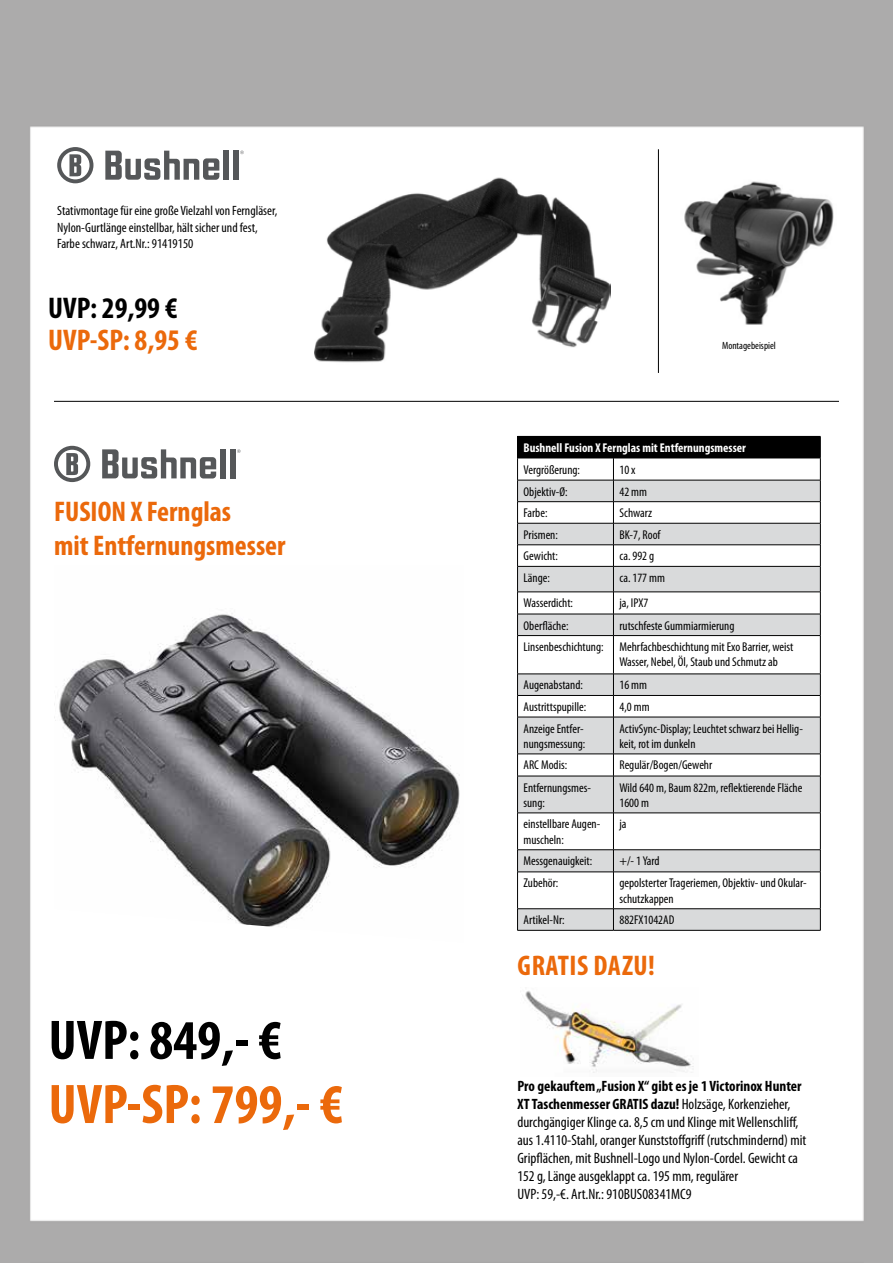
<style>
.page{position:relative;width:893px;height:1263px;background:#fff}
.page>*{position:absolute;margin:0;border:0;box-sizing:border-box;transform-origin:0 0}
.t1{font:700 condensed 56.25px "Myriad Pro";color:#eb690b}
.t2{font:700 condensed 56.25px "Myriad Pro";color:#000}
.t3{font:700 condensed 30px "Myriad Pro";color:#eb690b}
.t4{font:700 condensed 30px "Myriad Pro";color:#000}
.t5{font:700 condensed 28.5px/34.2px "Myriad Pro";color:#eb690b}
.t6{font:700 condensed 28.5px "Myriad Pro";letter-spacing:.02em;color:#eb690b}
.t7{font:condensed 15px/18px "Myriad Pro";color:#000}
.t8{font:condensed 13.5px/16.5px "Myriad Pro";color:#000}
.t9{font:condensed 12.75px/15.3px "Myriad Pro";color:#000}
.t10{font:700 condensed 12.75px "Myriad Pro";color:#fff}
.t11{font:condensed 10.5px "Myriad Pro";color:#000}
.s1{font-weight:700}
</style>
<div class="page">
<img style="left:0;top:0;width:893px;height:1263px">
<svg style="left:518px;top:909px;width:302px;height:21px;background:#d4d5d6"></svg>
<svg style="left:518px;top:636px;width:302px;height:272px"></svg>
<hr style="left:517px;top:436px;width:96px;height:1px;background:#000">
<hr style="left:613px;top:436px;width:207px;height:1px;background:#000">
<svg style="left:517px;top:437px;width:304px;height:198px"></svg>
<hr style="left:517px;top:635px;width:96px;height:1px;background:#000">
<hr style="left:517px;top:636px;width:1px;height:38px;background:#000">
<hr style="left:613px;top:635px;width:207px;height:1px;background:#000">
<hr style="left:613px;top:636px;width:1px;height:38px;background:#000">
<hr style="left:820px;top:636px;width:1px;height:38px;background:#000">
<hr style="left:517px;top:674px;width:96px;height:1px;background:#000">
<hr style="left:613px;top:674px;width:207px;height:1px;background:#000">
<hr style="left:517px;top:695px;width:96px;height:1px;background:#000">
<svg style="left:517px;top:674px;width:1px;height:43px"></svg>
<hr style="left:613px;top:695px;width:207px;height:1px;background:#000">
<svg style="left:613px;top:674px;width:1px;height:43px"></svg>
<svg style="left:820px;top:674px;width:1px;height:43px"></svg>
<hr style="left:517px;top:717px;width:96px;height:1px;background:#000">
<hr style="left:517px;top:717px;width:1px;height:37px;background:#000">
<hr style="left:613px;top:717px;width:207px;height:1px;background:#000">
<hr style="left:613px;top:717px;width:1px;height:37px;background:#000">
<hr style="left:820px;top:717px;width:1px;height:37px;background:#000">
<hr style="left:517px;top:754px;width:96px;height:1px;background:#000">
<svg style="left:517px;top:754px;width:1px;height:22px"></svg>
<hr style="left:613px;top:754px;width:207px;height:1px;background:#000">
<svg style="left:613px;top:754px;width:1px;height:22px"></svg>
<svg style="left:820px;top:754px;width:1px;height:22px"></svg>
<hr style="left:517px;top:776px;width:96px;height:1px;background:#000">
<hr style="left:517px;top:776px;width:1px;height:37px;background:#000">
<hr style="left:613px;top:776px;width:207px;height:1px;background:#000">
<hr style="left:613px;top:776px;width:1px;height:37px;background:#000">
<hr style="left:820px;top:776px;width:1px;height:37px;background:#000">
<hr style="left:517px;top:813px;width:96px;height:1px;background:#000">
<hr style="left:517px;top:813px;width:1px;height:36px;background:#000">
<hr style="left:613px;top:813px;width:207px;height:1px;background:#000">
<hr style="left:613px;top:813px;width:1px;height:36px;background:#000">
<hr style="left:820px;top:813px;width:1px;height:36px;background:#000">
<hr style="left:517px;top:849px;width:96px;height:1px;background:#000">
<svg style="left:517px;top:850px;width:1px;height:22px"></svg>
<hr style="left:613px;top:849px;width:207px;height:1px;background:#000">
<svg style="left:613px;top:850px;width:1px;height:22px"></svg>
<svg style="left:820px;top:850px;width:1px;height:22px"></svg>
<hr style="left:517px;top:872px;width:96px;height:1px;background:#000">
<hr style="left:517px;top:872px;width:1px;height:36px;background:#000">
<hr style="left:613px;top:872px;width:207px;height:1px;background:#000">
<hr style="left:613px;top:872px;width:1px;height:36px;background:#000">
<hr style="left:820px;top:872px;width:1px;height:36px;background:#000">
<hr style="left:517px;top:908px;width:96px;height:1px;background:#000">
<svg style="left:517px;top:909px;width:1px;height:21px"></svg>
<hr style="left:613px;top:908px;width:207px;height:1px;background:#000">
<svg style="left:613px;top:909px;width:1px;height:21px"></svg>
<svg style="left:820px;top:909px;width:1px;height:21px"></svg>
<hr style="left:517px;top:930px;width:96px;height:1px;background:#000">
<hr style="left:613px;top:930px;width:207px;height:1px;background:#000">
<img style="left:315px;top:170px;width:296px;height:199px">
<img style="left:680px;top:173px;width:156px;height:156px">
<div style="left:224px;top:151px;width:5px;height:29px;background:#555759"></div>
<div style="left:233px;top:151px;width:6px;height:29px;background:#555759"></div>
<svg style="left:240px;top:151px;width:4px;height:3px"></svg>
<svg style="left:105px;top:151px;width:114px;height:29px"></svg>
<svg style="left:57px;top:147px;width:36px;height:36px"></svg>
<img style="left:54px;top:566px;width:410px;height:376px">
<img style="left:520px;top:988px;width:178px;height:88px">
<div style="left:220px;top:449px;width:6px;height:29px;background:#555759"></div>
<div style="left:230px;top:449px;width:5px;height:29px;background:#555759"></div>
<svg style="left:237px;top:449px;width:4px;height:4px"></svg>
<svg style="left:102px;top:449px;width:114px;height:29px"></svg>
<svg style="left:54px;top:446px;width:36px;height:36px"></svg>
<hr style="left:658px;top:149px;width:1px;height:224px;background:#000">
<hr style="left:54px;top:401px;width:785px;height:1px;background:#000">
<p class="t8" style="left:57px;top:202px;width:222px">Stativmontage für eine große Vielzahl von Ferngläser,<br>Nylon-Gurtlänge einstellbar, hält sicher und fest,<br>Farbe schwarz, Art.Nr.: 91419150</p>
<h2 class="t4" style="left:48px;top:289px;width:131px">UVP: 29,99 €</h2>
<h2 class="t3" style="left:48px;top:321px;width:151px">UVP-SP: 8,95 €</h2>
<h3 class="t5" style="left:54px;top:494px;width:233px">FUSION X Fernglas<br>mit Entfernungsmesser</h3>
<p class="t11" style="left:722px;top:339px;width:55px">Montagebeispiel</p>
<p class="t10" style="left:524px;top:440px;width:224px">Bushnell Fusion X Fernglas mit Entfernungsmesser</p>
<p class="t9" style="left:524px;top:461px;width:58px">Vergrößerung:</p>
<p class="t9" style="left:619px;top:461px;width:18px">10 x</p>
<p class="t9" style="left:524px;top:484px;width:46px">Objektiv-Ø:</p>
<p class="t9" style="left:619px;top:484px;width:29px">42 mm</p>
<p class="t9" style="left:524px;top:505px;width:25px">Farbe:</p>
<p class="t9" style="left:619px;top:505px;width:34px">Schwarz</p>
<p class="t9" style="left:524px;top:527px;width:36px">Prismen:</p>
<p class="t9" style="left:619px;top:527px;width:42px">BK-7, Roof</p>
<p class="t9" style="left:524px;top:548px;width:36px">Gewicht:</p>
<p class="t9" style="left:619px;top:548px;width:36px">ca. 992 g</p>
<p class="t9" style="left:524px;top:570px;width:28px">Länge:</p>
<p class="t9" style="left:619px;top:570px;width:47px">ca. 177 mm</p>
<p class="t9" style="left:524px;top:595px;width:51px">Wasserdicht:</p>
<p class="t9" style="left:619px;top:595px;width:30px">ja, IPX7</p>
<p class="t9" style="left:524px;top:617px;width:47px">Oberfläche:</p>
<p class="t9" style="left:524px;top:614px;width:271px;line-height:21.6px;text-indent:96px">rutschfeste Gummiarmierung<br>Linsenbeschichtung: Mehrfachbeschichtung mit Exo Barrier, weist</p>
<p class="t9" style="left:619px;top:654px;width:160px">Wasser, Nebel, Öl, Staub und Schmutz ab</p>
<p class="t9" style="left:524px;top:677px;width:61px">Augenabstand:</p>
<p class="t9" style="left:619px;top:677px;width:29px">16 mm</p>
<p class="t9" style="left:524px;top:699px;width:64px">Austrittspupille:</p>
<p class="t9" style="left:619px;top:699px;width:32px">4,0 mm</p>
<p class="t9" style="left:524px;top:720px;width:63px">Anzeige Entfer&shy;nungsmessung:</p>
<p class="t9" style="left:619px;top:720px;width:185px">ActivSync-Display; Leuchtet schwarz bei Hellig&shy;keit, rot im dunkeln</p>
<p class="t9" style="left:524px;top:757px;width:45px">ARC Modis:</p>
<p class="t9" style="left:619px;top:757px;width:94px">Regulär/Bogen/Gewehr</p>
<p class="t9" style="left:524px;top:779px;width:69px">Entfernungsmes&shy;sung:</p>
<p class="t9" style="left:619px;top:779px;width:184px">Wild 640 m, Baum 822m, reflektierende Fläche<br>1600 m</p>
<p class="t9" style="left:524px;top:816px;width:78px">einstellbare Augen&shy;muscheln:</p>
<p class="t9" style="left:619px;top:816px;width:9px">ja</p>
<p class="t9" style="left:524px;top:853px;width:70px">Messgenauigkeit:</p>
<p class="t9" style="left:619px;top:853px;width:42px">+/- 1 Yard</p>
<p class="t9" style="left:524px;top:875px;width:36px">Zubehör:</p>
<p class="t9" style="left:619px;top:875px;width:189px">gepolsterter Trageriemen, Objektiv- und Okular&shy;schutzkappen</p>
<p class="t9" style="left:524px;top:912px;width:43px">Artikel-Nr:</p>
<p class="t9" style="left:619px;top:912px;width:56px">882FX1042AD</p>
<h3 class="t6" style="left:518px;top:947px;width:139px">GRATIS DAZU!</h3>
<h1 class="t2" style="left:49px;top:1005px;width:235px">UVP: 849,- €</h1>
<h1 class="t1" style="left:49px;top:1069px;width:296px">UVP-SP: 799,- €</h1>
<p class="t7" style="left:517px;top:1076px;width:290px"><span class="s1">Pro gekauftem „Fusion X“ gibt es je 1 Victorinox Hunter XT Taschenmesser GRATIS dazu!</span> Holzsäge, Korkenzieher, durchgängiger Klinge ca. 8,5 cm und Klinge mit Wellenschliff, aus 1.4110-Stahl, oranger Kunststoffgriff (rutschmindernd) mit Gripflächen, mit Bushnell-Logo und Nylon-Cordel. Gewicht ca 152 g, Länge ausgeklappt ca. 195 mm, regulärer<br>UVP: 59,-€. Art.Nr.: 910BUS08341MC9</p>
</div>
